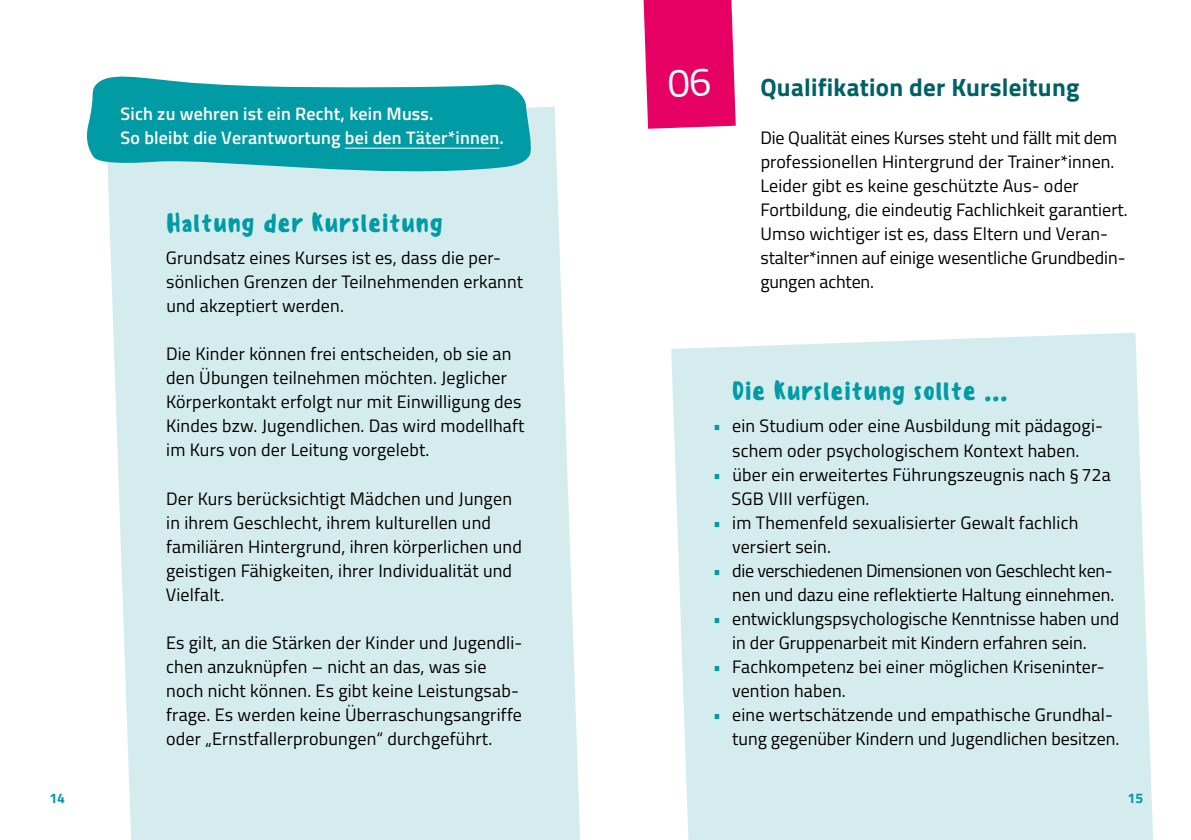
<style>
.page{position:relative;width:1191px;height:840px;background:#fff}
.page>*{position:absolute;margin:0;border:0;box-sizing:border-box;transform-origin:0 0}
.t1{font:500 25px "Sensei";letter-spacing:.01em;color:#009ba4}
.t2{font:700 25px "Titillium";letter-spacing:.01em;color:#006165}
.t3{font:18px/24px "Titillium";letter-spacing:.01em;color:#000}
.t4{font:18px/24px "Titillium";letter-spacing:-.02em;color:#000;text-align:right}
.t5{font:600 18px/24px "Titillium";letter-spacing:.01em;color:#fff}
.t6{font:700 14px "Titillium";color:#009ba4}
.s1{color:#009ba4}
</style>
<div class="page">
<div style="left:671px;top:332px;width:482px;height:507px;background:#d5ecee"></div>
<div style="left:108px;top:107px;width:472px;height:732px;background:#d5ecee"></div>
<svg style="left:87px;top:76px;width:447px;height:104px;background:#36b0b7"></svg>
<hr style="left:345px;top:148px;width:154px;height:1px;background:#fff">
<svg style="left:643px;top:0;width:92px;height:129px;background:#e70f6d"></svg>
<p class="t5" style="left:121px;top:101px;width:384px">Sich zu wehren ist ein Recht, kein Muss.<br>So bleibt die Verantwortung bei den Täter*innen.</p>
<h1 class="t1" style="left:166px;top:206px;width:279px">Haltung der Kursleitung</h1>
<p class="t3" style="left:166px;top:245px;width:359px">Grundsatz eines Kurses ist es, dass die per&shy;sönlichen Grenzen der Teilnehmenden erkannt und akzeptiert werden.</p>
<p class="t3" style="left:166px;top:341px;width:360px">Die Kinder können frei entscheiden, ob sie an den Übungen teilnehmen möchten. Jeglicher Körperkontakt erfolgt nur mit Einwilligung des Kindes bzw. Jugendlichen. Das wird modellhaft im Kurs von der Leitung vorgelebt.</p>
<p class="t3" style="left:166px;top:485px;width:358px">Der Kurs berücksichtigt Mädchen und Jungen in ihrem Geschlecht, ihrem kulturellen und familiären Hintergrund, ihren körperlichen und geistigen Fähigkeiten, ihrer Individualität und Vielfalt.</p>
<p class="t3" style="left:166px;top:629px;width:358px">Es gilt, an die Stärken der Kinder und Jugendli&shy;chen anzuknüpfen – nicht an das, was sie noch nicht können. Es gibt keine Leistungsab&shy;frage. Es werden keine Überraschungsangriffe oder „Ernstfallerprobungen“ durchgeführt.</p>
<h1 class="t2" style="left:760px;top:68px;width:320px">Qualifikation der Kursleitung</h1>
<p class="t3" style="left:760px;top:125px;width:369px">Die Qualität eines Kurses steht und fällt mit dem professionellen Hintergrund der Trainer*innen.<br>Leider gibt es keine geschützte Aus- oder Fortbildung, die eindeutig Fachlichkeit garantiert.<br>Umso wichtiger ist es, dass Eltern und Veran&shy;stalter*innen auf einige wesentliche Grundbedin&shy;gungen achten.</p>
<h1 class="t1" style="left:732px;top:374px;width:277px">Die Kursleitung sollte ...</h1>
<p class="t3" style="left:713px;top:413px;width:391px;text-align:center"><span class="s1">•</span> ein Studium oder eine Ausbildung mit pädagogi&shy;schem oder psychologischem Kontext haben.</p>
<p class="t3" style="left:731px;top:461px;width:381px;text-indent:-19px"><span class="s1">•</span> über ein erweitertes Führungszeugnis nach § 72a<br>SGB VIII verfügen.</p>
<p class="t3" style="left:732px;top:509px;width:348px;text-indent:-19px"><span class="s1">•</span> im Themenfeld sexualisierter Gewalt fachlich versiert sein.</p>
<p class="t4" style="left:713px;top:557px;width:403px"><span class="s1">•</span> die verschiedenen Dimensionen von Geschlecht ken&shy;nen und dazu eine reflektierte Haltung einnehmen.</p>
<p class="t3" style="left:732px;top:605px;width:388px;text-indent:-19px"><span class="s1">•</span> entwicklungspsychologische Kenntnisse haben und in der Gruppenarbeit mit Kindern erfahren sein.</p>
<p class="t3" style="left:732px;top:653px;width:374px;text-indent:-19px"><span class="s1">•</span> Fachkompetenz bei einer möglichen Kriseninter&shy;vention haben.</p>
<p class="t3" style="left:732px;top:701px;width:389px;text-indent:-19px"><span class="s1">•</span> eine wertschätzende und empathische Grundhal&shy;tung gegenüber Kindern und Jugendlichen besitzen.</p>
<p class="t6" style="left:49px;top:787px;width:17px">14</p>
<p class="t6" style="left:1127px;top:787px;width:17px">15</p>
</div>
